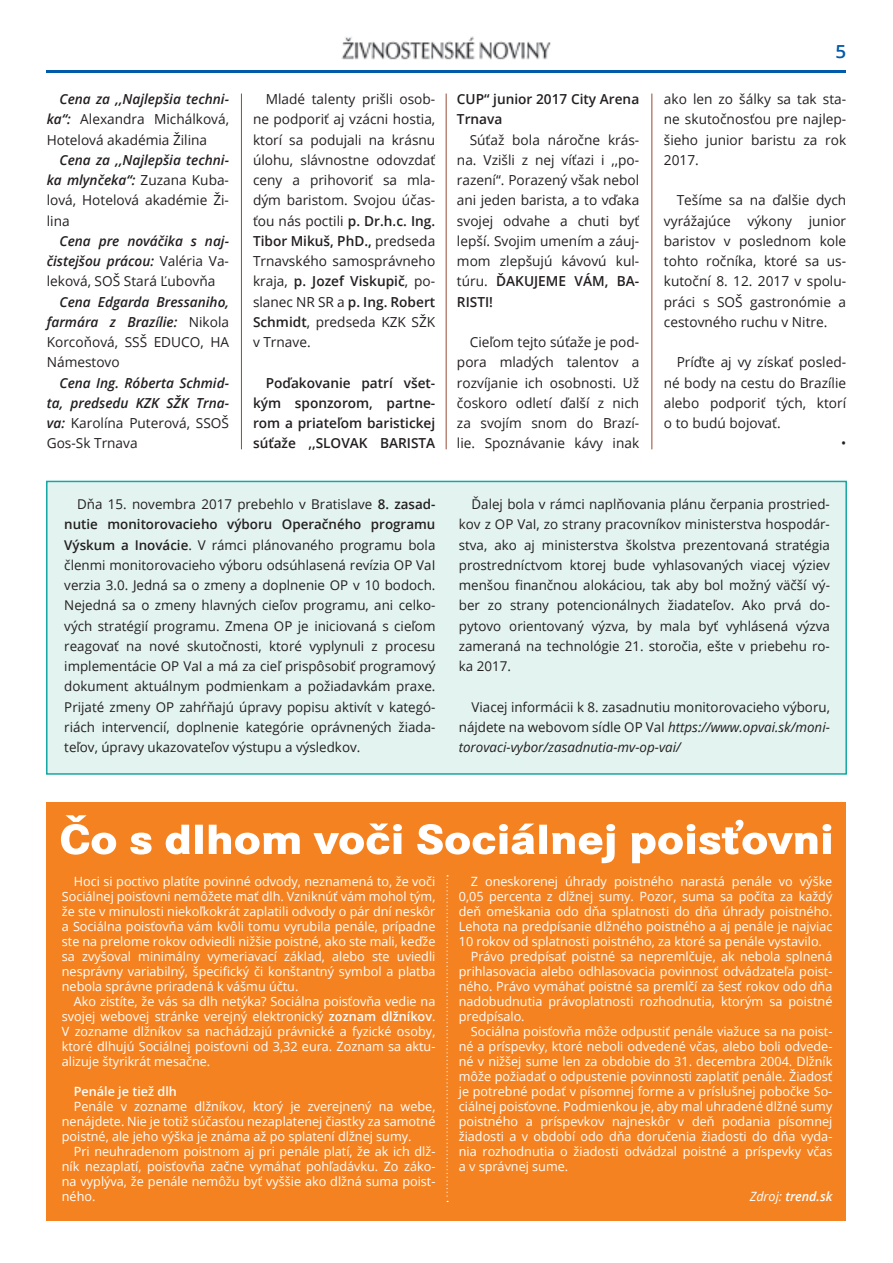
<style>
.page{position:relative;width:893px;height:1263px;background:#fff}
.page>*{position:absolute;margin:0;border:0;box-sizing:border-box;transform-origin:0 0}
.t1{font:600 18px "Open Sans";color:#015aaa;scale:1.05 1}
.t2{font:13.8px/20.2px "Open Sans";color:#231f20;text-align:justify}
.t3{font:italic 600 13.8px/20.2px "Open Sans";color:#231f20;text-align:justify}
.t4{font:600 13.8px/20.2px "Open Sans";color:#231f20;text-align:justify}
.t5{font:13.5px/20.2px "Open Sans";color:#231f20;text-align:justify}
.t6{font:12.75px/15px "Open Sans";color:#fff;text-align:justify}
.t7{font:600 12.75px "Open Sans";color:#fff}
.t8{font:italic 600 12.75px "Open Sans";color:#fff}
.s1{font-weight:600;font-style:italic}
.s2{font-weight:400;font-style:normal}
.s3{font-weight:600}
.s4{font-style:italic}
.s5{font-weight:400}
</style>
<div class="page">
<div style="left:47px;top:481px;width:799px;height:293px;background:#e3f3f0"></div>
<div style="left:46px;top:481px;width:801px;height:294px;border:2px solid #13a7a5"></div>
<hr style="left:47px;top:70px;width:799px;height:3px;background:#015aaa">
<img style="left:341px;top:36px;width:210px;height:24px">
<div style="left:47px;top:801px;width:799px;height:419px;background:#f58220"></div>
<svg style="left:61px;top:815px;width:770px;height:48px"></svg>
<hr style="left:241px;top:94px;width:1px;height:355px;background:#954a35">
<hr style="left:446px;top:94px;width:1px;height:355px;background:#954a35">
<hr style="left:651px;top:94px;width:1px;height:355px;background:#954a35">
<svg style="left:446px;top:875px;width:2px;height:327px"></svg>
<p class="t2" style="left:47px;top:89px;width:184px;text-indent:13px"><span class="s1">Cena za ,,Najlepšia techni&shy;ka“:</span> Alexandra Michálková, Hotelová akadémia Žilina</p>
<p class="t2" style="left:47px;top:149px;width:184px;text-indent:13px"><span class="s1">Cena za ,,Najlepšia techni&shy;ka mlynčeka“:</span> Zuzana Kuba&shy;lová, Hotelová akadémie Ži&shy;lina</p>
<p class="t3" style="left:47px;top:230px;width:184px;text-indent:13px">Cena pre nováčika s naj&shy;čistejšou prácou: <span class="s2">Valéria Va&shy;leková, SOŠ Stará Ľubovňa</span></p>
<p class="t3" style="left:47px;top:291px;width:184px;text-indent:13px">Cena Edgarda Bressaniho, farmára z Brazílie: <span class="s2">Nikola Korcoňová, SSŠ EDUCO, HA Námestovo</span></p>
<p class="t3" style="left:47px;top:372px;width:184px;text-indent:13px">Cena Ing. Róberta Schmid&shy;ta, predsedu KZK SŽK Trna&shy;va: <span class="s2">Karolína Puterová, SSOŠ Gos-Sk Trnava</span></p>
<p class="t2" style="left:253px;top:89px;width:184px;text-indent:13px">Mladé talenty prišli osob&shy;ne podporiť aj vzácni hostia, ktorí sa podujali na krásnu úlohu, slávnostne odovzdať ceny a prihovoriť sa mla&shy;dým baristom. Svojou účas&shy;ťou nás poctili <span class="s3">p. Dr.h.c. Ing.<br>Tibor M ikuš, PhD.,</span> predseda Trnavského samosprávneho kraja, <span class="s3">p. Jozef Viskupič</span>, po&shy;slanec NR SR a <span class="s3">p. Ing. Robert Schmidt</span>, predseda KZK SŽK v Trnave.</p>
<p class="t4" style="left:253px;top:372px;width:184px;text-indent:13px">Poďakovanie patrí všet&shy;kým sponzorom, partne&shy;rom a priateľom baristickej súťaže ,,SLOVAK BARISTA</p>
<p class="t4" style="left:457px;top:89px;width:184px">CUP“ junior 2017 City Arena<br>Trnava</p>
<p class="t2" style="left:457px;top:129px;width:184px;text-indent:13px">Súťaž bola náročne krás&shy;na. Vzišli z nej víťazi i ,,po&shy;razení“. Porazený však nebol ani jeden barista, a to vďaka svojej odvahe a chuti byť lepší. Svojim umením a záuj&shy;mom zlepšujú kávovú kul&shy;túru. <span class="s3">ĎAKUJEM E VÁM , BA-RISTI!</span></p>
<p class="t2" style="left:457px;top:332px;width:184px;text-indent:13px">Cieľom tejto súťaže je pod&shy;pora mladých talentov a rozvíjanie ich osobnosti. Už čoskoro odletí ďalší z nich za svojím snom do Brazí&shy;lie. Spoznávanie kávy inak</p>
<h1 class="t1" style="left:835px;top:39px;width:12px">5</h1>
<p class="t2" style="left:664px;top:89px;width:184px">ako len zo šálky sa tak sta&shy;ne skutočnosťou pre najlep&shy;šieho junior baristu za rok 2017.</p>
<p class="t2" style="left:664px;top:190px;width:184px;text-indent:13px">Tešíme sa na ďalšie dych vyrážajúce výkony junior baristov v poslednom kole tohto ročníka, ktoré sa us&shy;kutoční 8. 12. 2017 v spolu&shy;práci s SOŠ gastronómie a cestovného ruchu v Nitre.</p>
<p class="t2" style="left:677px;top:352px;width:171px">Príďte aj vy získať posled-</p>
<p class="t2" style="left:664px;top:372px;width:184px">né body na cestu do Brazílie</p>
<p class="t2" style="left:664px;top:392px;width:184px">alebo podporiť tých, ktorí</p>
<p class="t2" style="left:664px;top:413px;width:118px">o to budú bojovať.</p>
<p class="t2" style="left:841px;top:433px;width:7px">•</p>
<p class="t5" style="left:64px;top:494px;width:373px;text-indent:13px">Dňa 15. novembra 2017 prebehlo v Bratislave <span class="s3">8. zasad&shy;nutie monitorovacieho výboru Operačného programu Výskum a Inovácie</span>. V rámci plánovaného programu bola členmi monitorovacieho výboru odsúhlasená revízia OP VaI verzia 3.0. Jedná sa o zmeny a doplnenie OP v 10 bodoch.<br>Nejedná sa o zmeny hlavných cieľov programu, ani celko&shy;vých stratégií programu. Zmena OP je iniciovaná s cieľom reagovať na nové skutočnosti, ktoré vyplynuli z procesu implementácie OP VaI a má za cieľ prispôsobiť programový dokument aktuálnym podmienkam a požiadavkám praxe.<br>Prijaté zmeny OP zahŕňajú úpravy popisu aktivít v kategó&shy;riách intervencií, doplnenie kategórie oprávnených žiada&shy;teľov, úpravy ukazovateľov výstupu a výsledkov.</p>
<p class="t5" style="left:459px;top:494px;width:373px;text-indent:13px">Ďalej bola v rámci naplňovania plánu čerpania prostried&shy;kov z OP VaI, zo strany pracovníkov ministerstva hospodár&shy;stva, ako aj ministerstva školstva prezentovaná stratégia prostredníctvom ktorej bude vyhlasovaných viacej výziev menšou finančnou alokáciou, tak aby bol možný väčší vý&shy;ber zo strany potencionálnych žiadateľov. Ako prvá do&shy;pytovo orientovaný výzva, by mala byť vyhlásená výzva zameraná na technológie 21. storočia, ešte v priebehu ro&shy;ka 2017.</p>
<p class="t5" style="left:459px;top:696px;width:373px;text-indent:13px">Viacej informácii k 8. zasadnutiu monitorovacieho výboru, nájdete na webovom sídle OP VaI <span class="s4">https://www.opvai.sk/moni&shy;torovaci-vybor/zasadnutia-mv-op-vai/</span></p>
<p class="t6" style="left:62px;top:873px;width:375px;text-indent:12px">Hoci si poctivo platíte povinné odvody, neznamená to, že voči Sociálnej poisťovni nemôžete mať dlh. Vzniknúť vám mohol tým, že ste v minulosti niekoľkokrát zaplatili odvody o pár dní neskôr a Sociálna poisťovňa vám kvôli tomu vyrubila penále, prípadne ste na prelome rokov odviedli nižšie poistné, ako ste mali, keďže sa zvyšoval minimálny vymeriavací základ, alebo ste uviedli nesprávny variabilný, špecifický či konštantný symbol a platba nebola správne priradená k vášmu účtu.</p>
<p class="t6" style="left:62px;top:993px;width:375px;text-indent:12px">Ako zistíte, že vás sa dlh netýka? Sociálna poisťovňa vedie na svojej webovej stránke verejný elektronický <span class="s3">zoznam dlžníkov</span>.<br>V zozname dlžníkov sa nachádzajú právnické a fyzické osoby, ktoré dlhujú Sociálnej poisťovni od 3,32 eura. Zoznam sa aktu&shy;alizuje štyrikrát mesačne.</p>
<p class="t7" style="left:74px;top:1082px;width:104px">Penále je tiež dlh</p>
<p class="t6" style="left:62px;top:1098px;width:375px;text-indent:12px">Penále v zozname dlžníkov, ktorý je zverejnený na webe, nenájdete. Nie je totiž súčasťou nezaplatenej čiastky za samotné poistné, ale jeho výška je známa až po splatení dlžnej sumy.</p>
<p class="t6" style="left:62px;top:1143px;width:375px;text-indent:12px">Pri neuhradenom poistnom aj pri penále platí, že ak ich dlž&shy;ník nezaplatí, poisťovňa začne vymáhať pohľadávku. Zo záko&shy;na vyplýva, že penále nemôžu byť vyššie ako dlžná suma poist&shy;ného.</p>
<p class="t6" style="left:471px;top:873px;width:363px">Z oneskorenej úhrady poistného narastá penále vo výške</p>
<p class="t6" style="left:459px;top:888px;width:375px">0,05 percenta z dlžnej sumy. Pozor, suma sa počíta za každý</p>
<p class="t6" style="left:459px;top:903px;width:375px">deň omeškania odo dňa splatnosti do dňa úhrady poistného.</p>
<p class="t6" style="left:459px;top:918px;width:375px">Lehota na predpísanie dlžného poistného a aj penále je najviac</p>
<p class="t6" style="left:459px;top:933px;width:365px">10 rokov od splatnosti poistného, za ktoré sa penále vystavilo.</p>
<p class="t6" style="left:471px;top:948px;width:363px">Právo predpísať poistné sa nepremlčuje, ak nebola splnená</p>
<p class="t6" style="left:459px;top:963px;width:375px">prihlasovacia alebo odhlasovacia povinnosť odvádzateľa poist-</p>
<p class="t6" style="left:459px;top:978px;width:375px">ného. Právo vymáhať poistné sa premlčí za šesť rokov odo dňa</p>
<p class="t6" style="left:459px;top:993px;width:375px">nadobudnutia právoplatnosti rozhodnutia, ktorým sa poistné</p>
<p class="t6" style="left:459px;top:1008px;width:67px">predpísalo.</p>
<p class="t6" style="left:471px;top:1023px;width:363px">Sociálna poisťovňa môže odpustiť penále viažuce sa na poist-</p>
<p class="t6" style="left:459px;top:1038px;width:375px">né a príspevky, ktoré neboli odvedené včas, alebo boli odvede-</p>
<p class="t6" style="left:459px;top:1053px;width:375px">né v nižšej sume len za obdobie do 31. decembra 2004. Dlžník</p>
<p class="t6" style="left:459px;top:1068px;width:375px">môže požiadať o odpustenie povinnosti zaplatiť penále. Žiadosť</p>
<p class="t6" style="left:459px;top:1083px;width:375px">je potrebné podať v písomnej forme a v príslušnej pobočke So-</p>
<p class="t6" style="left:459px;top:1098px;width:375px">ciálnej poisťovne. Podmienkou je, aby mal uhradené dlžné sumy</p>
<p class="t6" style="left:459px;top:1113px;width:375px">poistného a príspevkov najneskôr v deň podania písomnej</p>
<p class="t6" style="left:459px;top:1128px;width:375px">žiadosti a v období odo dňa doručenia žiadosti do dňa vyda-</p>
<p class="t6" style="left:459px;top:1143px;width:375px">nia rozhodnutia o žiadosti odvádzal poistné a príspevky včas</p>
<p class="t6" style="left:459px;top:1158px;width:111px">a v správnej sume.</p>
<p class="t8" style="left:750px;top:1187px;width:84px"><span class="s5">Zdroj:</span> trend.sk</p>
</div>
